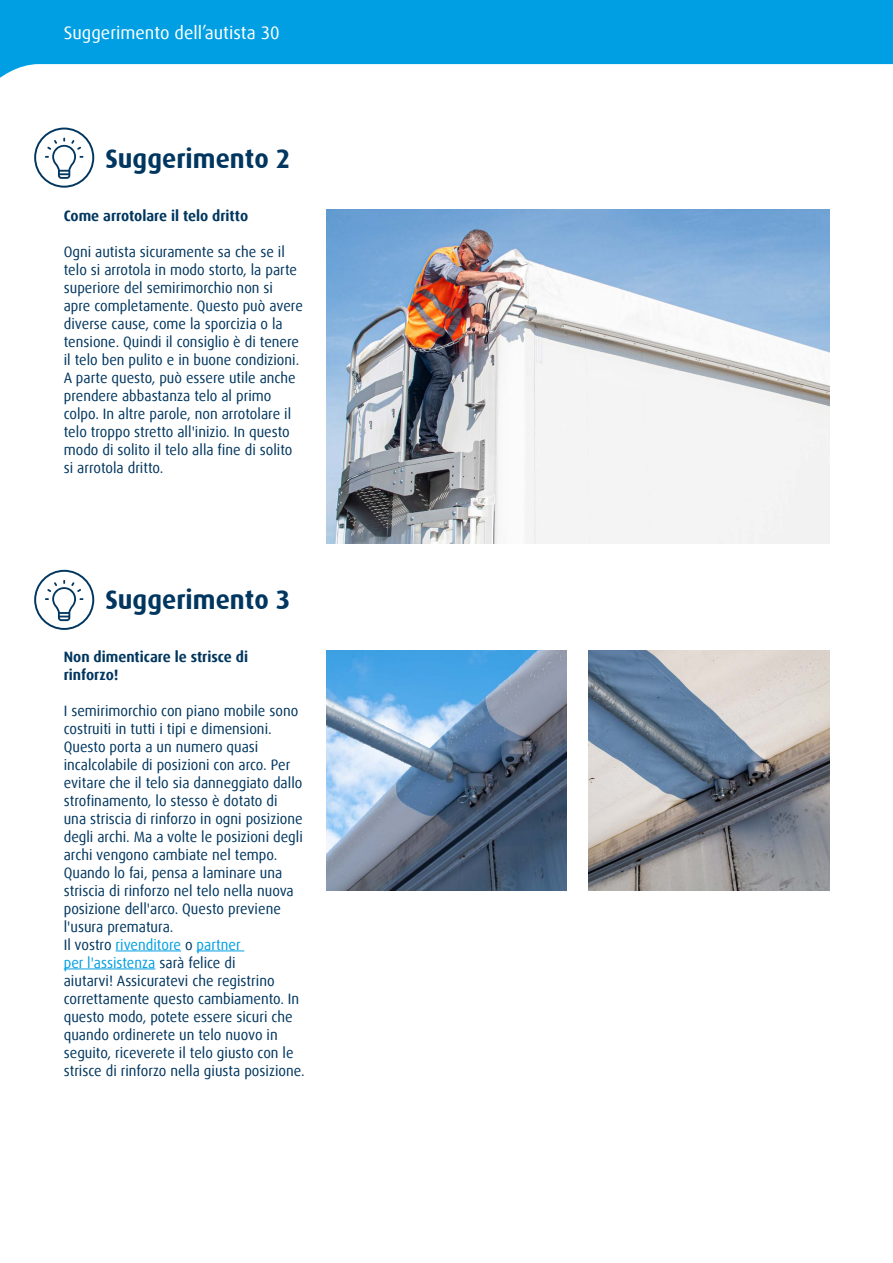
<style>
.page{position:relative;width:893px;height:1263px;background:#fff}
.page>*{position:absolute;margin:0;border:0;box-sizing:border-box;transform-origin:0 0}
.t1{font:700 27px "Dax";color:#00365f;scale:.96 1}
.t2{font:18px "Dax Offc Pro";color:#fff}
.t3{font:15px/18px "Dax Offc Pro";color:#00365f;scale:.96 1}
.t4{font:700 15px/18px "Dax Offc Pro";color:#00365f;scale:.96 1}
.s1{color:#009fe3}
</style>
<div class="page">
<svg style="left:0;top:0;width:893px;height:78px;fill:#009fe3"></svg>
<svg style="left:34px;top:128px;width:60px;height:60px"></svg>
<img style="left:326px;top:209px;width:503px;height:334px">
<hr style="left:116px;top:950px;width:65px;height:1px;background:#009fe3">
<hr style="left:197px;top:950px;width:47px;height:1px;background:#009fe3">
<hr style="left:64px;top:968px;width:91px;height:1px;background:#009fe3">
<svg style="left:34px;top:570px;width:60px;height:60px"></svg>
<img style="left:588px;top:650px;width:241px;height:241px">
<img style="left:326px;top:650px;width:241px;height:241px">
<p class="t2" style="left:64px;top:21px;width:217px">Suggerimento dell’autista 30</p>
<h1 class="t1" style="left:105px;top:143px;width:194px">Suggerimento 2</h1>
<p class="t4" style="left:64px;top:207px;width:194px">Come arrotolare il telo dritto</p>
<p class="t3" style="left:64px;top:243px;width:251px">Ogni autista sicuramente sa che se il telo si arrotola in modo storto, la parte superiore del semirimorchio non si apre completamente. Questo può avere diverse cause, come la sporcizia o la tensione. Quindi il consiglio è di tenere il telo ben pulito e in buone condizioni.<br>A parte questo, può essere utile anche prendere abbastanza telo al primo colpo. In altre parole, non arrotolare il telo troppo stretto all'inizio. In questo modo di solito il telo alla fine di solito si arrotola dritto.</p>
<h1 class="t1" style="left:105px;top:584px;width:194px">Suggerimento 3</h1>
<p class="t4" style="left:64px;top:648px;width:193px">Non dimenticare le strisce di rinforzo!</p>
<p class="t3" style="left:64px;top:702px;width:252px">I semirimorchio con piano mobile sono costruiti in tutti i tipi e dimensioni.<br>Questo porta a un numero quasi incalcolabile di posizioni con arco. Per evitare che il telo sia danneggiato dallo strofinamento, lo stesso è dotato di<br>una striscia di rinforzo in ogni posizione degli archi. Ma a volte le posizioni degli archi vengono cambiate nel tempo.<br>Quando lo fai, pensa a laminare una striscia di rinforzo nel telo nella nuova posizione dell'arco. Questo previene l'usura prematura.<br>Il vostro <span class="s1">rivenditore</span> o <span class="s1">partner<br>per l'assistenza</span> sarà felice di<br>aiutarvi! Assicuratevi che registrino correttamente questo cambiamento. In questo modo, potete essere sicuri che quando ordinerete un telo nuovo in seguito, riceverete il telo giusto con le strisce di rinforzo nella giusta posizione.</p>
</div>
